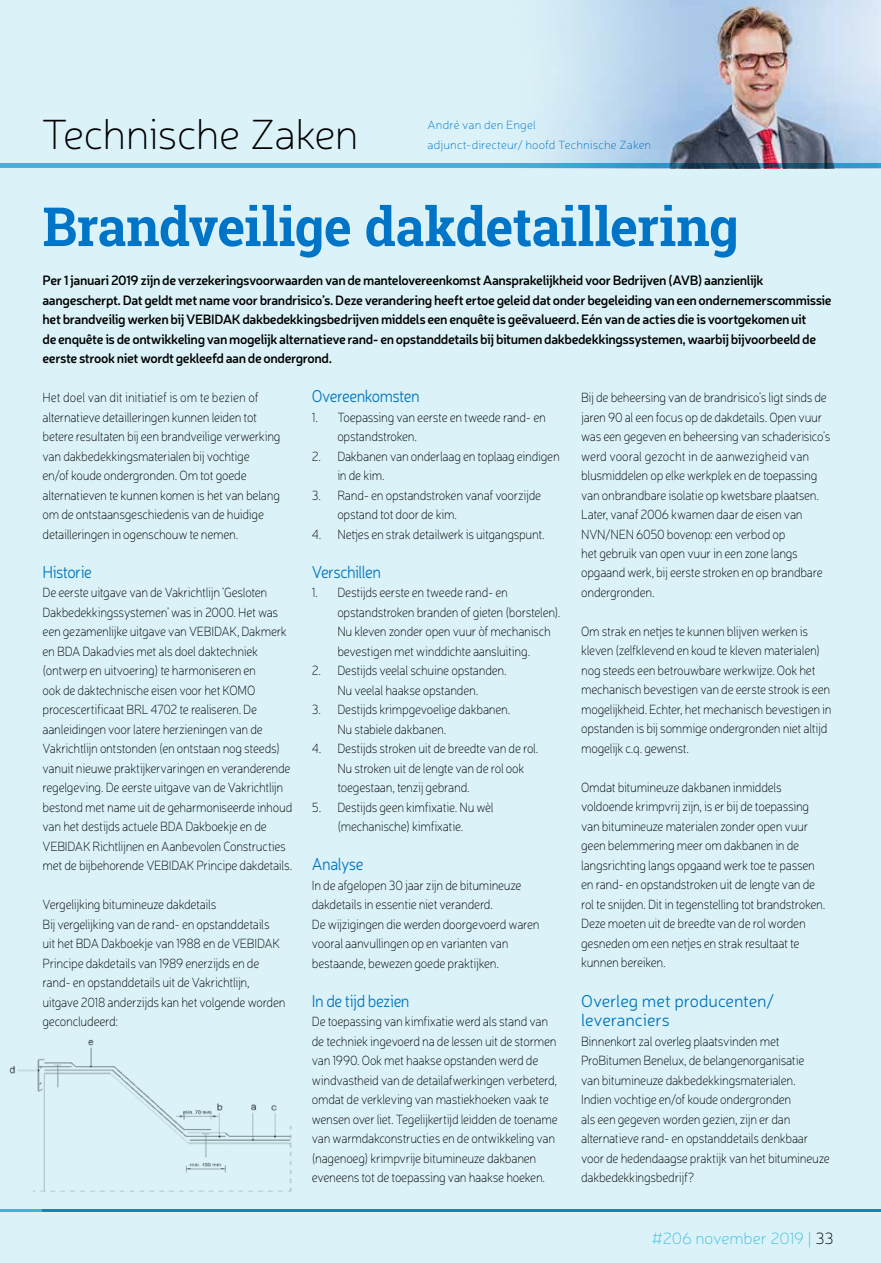
<style>
.page{position:relative;width:881px;height:1263px;background:#daf2f8}
.page>*{position:absolute;margin:0;border:0;box-sizing:border-box;transform-origin:0 0}
.t1{font:700 54px "Roboto Slab";letter-spacing:-.015em;color:#0075c8}
.t2{font:100 42.75px "Neris";letter-spacing:-.02em;color:#000}
.t3{font:300 17.25px "Neris";letter-spacing:-.025em;color:#0075be;scale:.9 1}
.t4{font:300 17.25px/19.5px "Neris";letter-spacing:-.005em;color:#0075be}
.t5{font:100 16.5px "Neris";letter-spacing:-.01em;color:#46bfde}
.t6{font:100 13.5px/19.5px "Neris";letter-spacing:-.02em;color:#000;scale:.9 1}
.t7{font:600 13.5px/19.5px "Neris";letter-spacing:-.03em;color:#000}
.t8{font:100 12px/19.5px "Neris";letter-spacing:.01em;color:#0075c8}
.s1{color:#000}
</style>
<div class="page">
<img style="left:497px;top:0;width:384px;height:164px">
<hr style="left:0;top:1210px;width:881px;height:2px;background:#46bfde">
<svg style="left:0;top:164px;width:881px;height:4px;background:#339bbf"></svg>
<img style="left:9px;top:1039px;width:283px;height:153px">
<h2 class="t2" style="left:41px;top:108px;width:319px">Technische Zaken</h2>
<p class="t8" style="left:428px;top:115px;width:225px">André van den Engel<br>adjunct-directeur/ hoofd Technische Zaken</p>
<h1 class="t1" style="left:43px;top:189px;width:698px">Brandveilige dakdetaillering</h1>
<p class="t7" style="left:43px;top:270px;width:791px">Per 1 januari 2019 zijn de verzekeringsvoorwaarden van de mantelovereenkomst Aansprakelijkheid voor Bedrijven (AVB) aanzienlijk aangescherpt. Dat geldt met name voor brandrisico’s. Deze verandering heeft ertoe geleid dat onder begeleiding van een ondernemerscommissie het brandveilig werken bij VEBIDAK dakbedekkingsbedrijven middels een enquête is geëvalueerd. Eén van de acties die is voortgekomen uit<br>de enquête is de ontwikkeling van mogelijk alternatieve rand- en opstanddetails bij bitumen dakbedekkingssystemen, waarbij bijvoorbeeld de eerste strook niet wordt gekleefd aan de ondergrond.</p>
<p class="t6" style="left:43px;top:387px;width:266px">Het doel van dit initiatief is om te bezien of alternatieve detailleringen kunnen leiden tot betere resultaten bij een brandveilige verwerking van dakbedekkingsmaterialen bij vochtige<br>en/of koude ondergronden. Om tot goede alternatieven te kunnen komen is het van belang om de ontstaansgeschiedenis van de huidige detailleringen in ogenschouw te nemen.</p>
<p class="t3" style="left:43px;top:561px;width:56px">Historie</p>
<p class="t6" style="left:43px;top:582px;width:279px">De eerste uitgave van de Vakrichtlijn ‘Gesloten Dakbedekkingssystemen’ was in 2000. Het was een gezamenlijke uitgave van VEBIDAK, Dakmerk en BDA Dakadvies met als doel daktechniek (ontwerp en uitvoering) te harmoniseren en<br>ook de daktechnische eisen voor het KOMO procescertificaat BRL 4702 te realiseren. De aanleidingen voor latere herzieningen van de Vakrichtlijn ontstonden (en ontstaan nog steeds) vanuit nieuwe praktijkervaringen en veranderende regelgeving. De eerste uitgave van de Vakrichtlijn bestond met name uit de geharmoniseerde inhoud van het destijds actuele BDA Dakboekje en de VEBIDAK Richtlijnen en Aanbevolen Constructies met de bijbehorende VEBIDAK Principe dakdetails.</p>
<p class="t6" style="left:43px;top:894px;width:271px">Vergelijking bitumineuze dakdetails<br>Bij vergelijking van de rand- en opstanddetails uit het BDA Dakboekje van 1988 en de VEBIDAK Principe dakdetails van 1989 enerzijds en de rand- en opstanddetails uit de Vakrichtlijn, uitgave 2018 anderzijds kan het volgende worden geconcludeerd:</p>
<p class="t3" style="left:312px;top:385px;width:121px">Overeenkomsten</p>
<p class="t6" style="left:337px;top:407px;width:233px;text-indent:-26px">1. Toepassing van eerste en tweede rand- en opstandstroken.</p>
<p class="t6" style="left:337px;top:446px;width:249px;text-indent:-26px">2. Dakbanen van onderlaag en toplaag eindigen in de kim.</p>
<p class="t6" style="left:337px;top:485px;width:228px;text-indent:-26px">3. Rand- en opstandstroken vanaf voorzijde opstand tot door de kim.</p>
<p class="t6" style="left:312px;top:524px;width:260px">4. Netjes en strak detailwerk is uitgangspunt.</p>
<p class="t3" style="left:312px;top:561px;width:78px">Verschillen</p>
<p class="t6" style="left:337px;top:582px;width:249px;text-indent:-26px">1. Destijds eerste en tweede rand- en opstandstroken branden of gieten (borstelen).<br>Nu kleven zonder open vuur òf mechanisch bevestigen met winddichte aansluiting.</p>
<p class="t6" style="left:312px;top:660px;width:218px;text-align:center">2. Destijds veelal schuine opstanden.<br>Nu veelal haakse opstanden.</p>
<p class="t6" style="left:337px;top:699px;width:194px;text-indent:-26px">3. Destijds krimpgevoelige dakbanen.<br>Nu stabiele dakbanen.</p>
<p class="t6" style="left:337px;top:738px;width:225px;text-indent:-26px">4. Destijds stroken uit de breedte van de rol.<br>Nu stroken uit de lengte van de rol ook toegestaan, tenzij gebrand.</p>
<p class="t6" style="left:312px;top:797px;width:204px;text-align:center">5. Destijds geen kimfixatie. Nu wèl (mechanische) kimfixatie.</p>
<p class="t3" style="left:312px;top:853px;width:59px">Analyse</p>
<p class="t6" style="left:312px;top:875px;width:255px">In de afgelopen 30 jaar zijn de bitumineuze dakdetails in essentie niet veranderd.<br>De wijzigingen die werden doorgevoerd waren vooral aanvullingen op en varianten van bestaande, bewezen goede praktijken.</p>
<p class="t3" style="left:312px;top:990px;width:110px">In de tijd bezien</p>
<p class="t6" style="left:312px;top:1011px;width:275px">De toepassing van kimfixatie werd als stand van de techniek ingevoerd na de lessen uit de stormen van 1990. Ook met haakse opstanden werd de windvastheid van de detailafwerkingen verbeterd, omdat de verkleving van mastiekhoeken vaak te wensen over liet. Tegelijkertijd leidden de toename van warmdakconstructies en de ontwikkeling van (nagenoeg) krimpvrije bitumineuze dakbanen eveneens tot de toepassing van haakse hoeken.</p>
<p class="t6" style="left:581px;top:387px;width:278px">Bij de beheersing van de brandrisico’s ligt sinds de jaren 90 al een focus op de dakdetails. Open vuur was een gegeven en beheersing van schaderisico’s werd vooral gezocht in de aanwezigheid van blusmiddelen op elke werkplek en de toepassing van onbrandbare isolatie op kwetsbare plaatsen.<br>Later, vanaf 2006 kwamen daar de eisen van NVN/NEN 6050 bovenop: een verbod op<br>het gebruik van open vuur in een zone langs opgaand werk, bij eerste stroken en op brandbare ondergronden.</p>
<p class="t6" style="left:581px;top:621px;width:280px">Om strak en netjes te kunnen blijven werken is kleven (zelfklevend en koud te kleven materialen) nog steeds een betrouwbare werkwijze. Ook het mechanisch bevestigen van de eerste strook is een mogelijkheid. Echter, het mechanisch bevestigen in opstanden is bij sommige ondergronden niet altijd mogelijk c.q. gewenst.</p>
<p class="t6" style="left:581px;top:777px;width:273px">Omdat bitumineuze dakbanen inmiddels voldoende krimpvrij zijn, is er bij de toepassing van bitumineuze materialen zonder open vuur geen belemmering meer om dakbanen in de langsrichting langs opgaand werk toe te passen en rand- en opstandstroken uit de lengte van de rol te snijden. Dit in tegenstelling tot brandstroken.<br>Deze moeten uit de breedte van de rol worden gesneden om een netjes en strak resultaat te kunnen bereiken.</p>
<p class="t4" style="left:581px;top:990px;width:195px">Overleg met producenten/ leveranciers</p>
<p class="t6" style="left:581px;top:1031px;width:278px">Binnenkort zal overleg plaatsvinden met ProBitumen Benelux, de belangenorganisatie<br>van bitumineuze dakbedekkingsmaterialen.<br>Indien vochtige en/of koude ondergronden<br>als een gegeven worden gezien, zijn er dan alternatieve rand- en opstanddetails denkbaar voor de hedendaagse praktijk van het bitumineuze dakbedekkingsbedrijf?</p>
<p class="t5" style="left:651px;top:1228px;width:184px">#206 november 2019 | <span class="s1">33</span></p>
</div>
